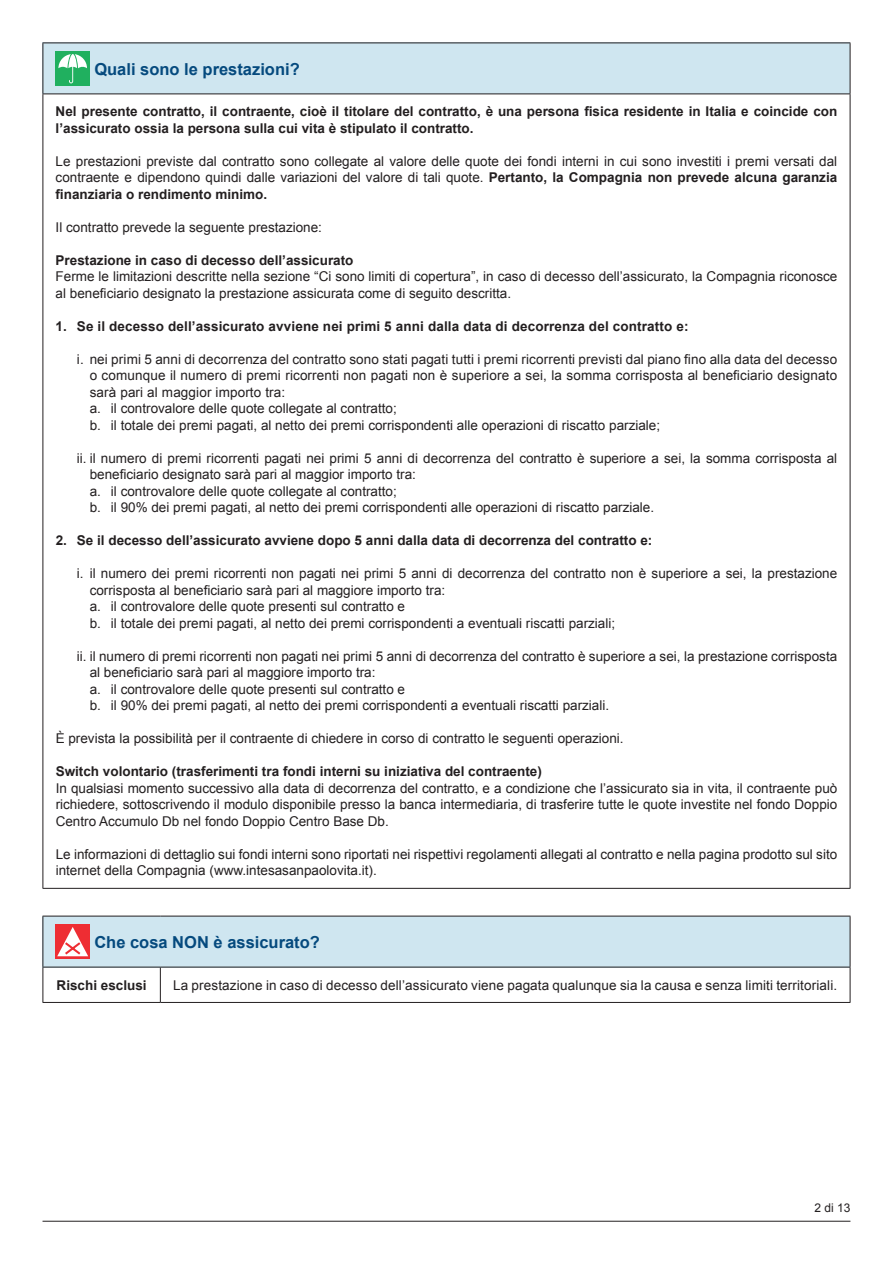
<style>
.page{position:relative;width:893px;height:1263px;background:#fff}
.page>*{position:absolute;margin:0;border:0;box-sizing:border-box;transform-origin:0 0}
.t1{font:700 16.5px "Arial";color:#054a7e}
.t2{font:13.5px/16.5px "Arial";color:#231f20}
.t3{font:700 13.5px/16.5px "Arial";color:#231f20}
.t4{font:12px "Arial";color:#231f20}
.s1{font-weight:700}
</style>
<div class="page">
<hr style="left:43px;top:1221px;width:807px;height:1px;background:#231f20">
<div style="left:43px;top:43px;width:807px;height:51px;background:#cfe6f0"></div>
<hr style="left:43px;top:43px;width:807px;height:1px;background:#231f20">
<hr style="left:43px;top:94px;width:807px;height:1px;background:#231f20">
<hr style="left:43px;top:43px;width:1px;height:51px;background:#231f20">
<hr style="left:43px;top:94px;width:1px;height:794px;background:#231f20">
<hr style="left:850px;top:43px;width:1px;height:51px;background:#231f20">
<hr style="left:850px;top:94px;width:1px;height:794px;background:#231f20">
<hr style="left:43px;top:888px;width:807px;height:1px;background:#231f20">
<div style="left:56px;top:51px;width:34px;height:34px;background:#20b05f"></div>
<svg style="left:58px;top:54px;width:29px;height:29px"></svg>
<div style="left:43px;top:916px;width:807px;height:51px;background:#cfe6f0"></div>
<hr style="left:43px;top:916px;width:117px;height:1px;background:#231f20">
<hr style="left:160px;top:916px;width:690px;height:1px;background:#231f20">
<hr style="left:43px;top:967px;width:117px;height:1px;background:#231f20">
<hr style="left:160px;top:967px;width:690px;height:1px;background:#231f20">
<hr style="left:43px;top:1002px;width:117px;height:1px;background:#231f20">
<hr style="left:160px;top:1002px;width:690px;height:1px;background:#231f20">
<hr style="left:43px;top:916px;width:1px;height:51px;background:#231f20">
<hr style="left:43px;top:967px;width:1px;height:35px;background:#231f20">
<hr style="left:850px;top:916px;width:1px;height:51px;background:#231f20">
<hr style="left:160px;top:967px;width:1px;height:35px;background:#231f20">
<hr style="left:850px;top:967px;width:1px;height:35px;background:#231f20">
<div style="left:56px;top:924px;width:34px;height:35px;background:#ee2d33"></div>
<svg style="left:57px;top:927px;width:31px;height:30px"></svg>
<p class="t1" style="left:94px;top:58px;width:207px">Quali sono le prestazioni?</p>
<p class="t3" style="left:56px;top:104px;width:783px">Nel presente contratto, il contraente, cioè il titolare del contratto, è una persona fisica residente in Italia e coincide con l’assicurato ossia la persona sulla cui vita è stipulato il contratto.</p>
<p class="t2" style="left:56px;top:153px;width:783px;text-align:justify">Le prestazioni previste dal contratto sono collegate al valore delle quote dei fondi interni in cui sono investiti i premi versati dal contraente e dipendono quindi dalle variazioni del valore di tali quote. <span class="s1">Pertanto, la Compagnia non prevede alcuna garanzia finanziaria o rendimento minimo.</span></p>
<p class="t2" style="left:56px;top:219px;width:268px">Il contratto prevede la seguente prestazione:</p>
<p class="t3" style="left:56px;top:252px;width:299px">Prestazione in caso di decesso dell’assicurato</p>
<p class="t2" style="left:56px;top:269px;width:783px">Ferme le limitazioni descritte nella sezione “Ci sono limiti di copertura”, in caso di decesso dell’assicurato, la Compagnia riconosce al beneficiario designato la prestazione assicurata come di seguito descritta.</p>
<p class="t3" style="left:56px;top:318px;width:634px">1. Se il decesso dell’assicurato avviene nei primi 5 anni dalla data di decorrenza del contratto e:</p>
<p class="t2" style="left:90px;top:351px;width:749px;text-indent:-13px">i. nei primi 5 anni di decorrenza del contratto sono stati pagati tutti i premi ricorrenti previsti dal piano fino alla data del decesso o comunque il numero di premi ricorrenti non pagati non è superiore a sei, la somma corrisposta al beneficiario designato sarà pari al maggior importo tra:<br>a. il controvalore delle quote collegate al contratto;<br>b. il totale dei premi pagati, al netto dei premi corrispondenti alle operazioni di riscatto parziale;</p>
<p class="t2" style="left:90px;top:450px;width:749px;text-indent:-13px">ii. il numero di premi ricorrenti pagati nei primi 5 anni di decorrenza del contratto è superiore a sei, la somma corrisposta al beneficiario designato sarà pari al maggior importo tra:<br>a. il controvalore delle quote collegate al contratto;<br>b. il 90% dei premi pagati, al netto dei premi corrispondenti alle operazioni di riscatto parziale.</p>
<p class="t3" style="left:56px;top:533px;width:598px">2. Se il decesso dell’assicurato avviene dopo 5 anni dalla data di decorrenza del contratto e:</p>
<p class="t2" style="left:90px;top:566px;width:749px;text-indent:-13px">i. il numero dei premi ricorrenti non pagati nei primi 5 anni di decorrenza del contratto non è superiore a sei, la prestazione corrisposta al beneficiario sarà pari al maggiore importo tra:<br>a. il controvalore delle quote presenti sul contratto e<br>b. il totale dei premi pagati, al netto dei premi corrispondenti a eventuali riscatti parziali;</p>
<p class="t2" style="left:90px;top:648px;width:749px;text-indent:-13px">ii. il numero di premi ricorrenti non pagati nei primi 5 anni di decorrenza del contratto è superiore a sei, la prestazione corrisposta al beneficiario sarà pari al maggiore importo tra:<br>a. il controvalore delle quote presenti sul contratto e<br>b. il 90% dei premi pagati, al netto dei premi corrispondenti a eventuali riscatti parziali.</p>
<p class="t2" style="left:56px;top:731px;width:569px">È prevista la possibilità per il contraente di chiedere in corso di contratto le seguenti operazioni.</p>
<p class="t3" style="left:56px;top:764px;width:488px">Switch volontario (trasferimenti tra fondi interni su iniziativa del contraente)</p>
<p class="t2" style="left:56px;top:780px;width:783px;text-align:justify">In qualsiasi momento successivo alla data di decorrenza del contratto, e a condizione che l’assicurato sia in vita, il contraente può richiedere, sottoscrivendo il modulo disponibile presso la banca intermediaria, di trasferire tutte le quote investite nel fondo Doppio Centro Accumulo Db nel fondo Doppio Centro Base Db.</p>
<p class="t2" style="left:56px;top:846px;width:783px">Le informazioni di dettaglio sui fondi interni sono riportati nei rispettivi regolamenti allegati al contratto e nella pagina prodotto sul sito internet della Compagnia (www.intesasanpaolovita.it).</p>
<p class="t1" style="left:94px;top:931px;width:227px">Che cosa NON è assicurato?</p>
<p class="t3" style="left:57px;top:977px;width:92px">Rischi esclusi</p>
<p class="t2" style="left:173px;top:977px;width:666px">La prestazione in caso di decesso dell’assicurato viene pagata qualunque sia la causa e senza limiti territoriali.</p>
<p class="t4" style="left:814px;top:1200px;width:38px">2 di 13</p>
</div>
